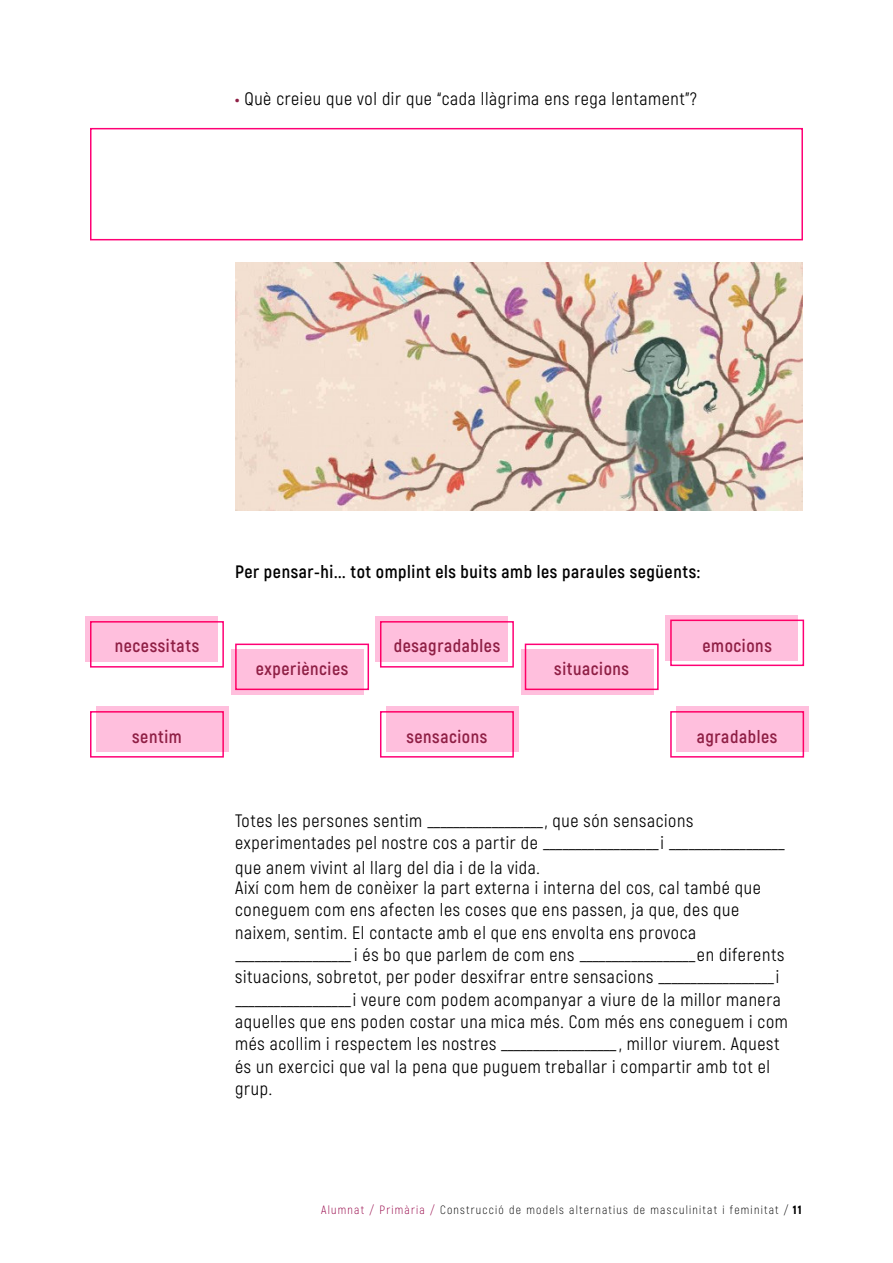
<style>
.page{position:relative;width:893px;height:1263px;background:#fff}
.page>*{position:absolute;margin:0;border:0;box-sizing:border-box;transform-origin:0 0}
.t1{font:18px/22.4px "Akrobat";letter-spacing:.035em;color:#000}
.t2{font:700 18px "Akrobat";letter-spacing:.035em;color:#8f1f45}
.t3{font:700 18px "Akrobat";letter-spacing:.035em;color:#000}
.t4{font:300 12px "Akrobat";letter-spacing:.1em;color:#000}
.s1{font-weight:900;color:#8f1f45}
.s2{color:#940045}
.s3{font-weight:900}
</style>
<div class="page">
<div style="left:85px;top:616px;width:133px;height:45px;background:#ffbfdd"></div>
<div style="left:96px;top:706px;width:132px;height:45px;background:#ffbfdd"></div>
<div style="left:232px;top:650px;width:132px;height:45px;background:#ffbfdd"></div>
<div style="left:375px;top:616px;width:133px;height:45px;background:#ffbfdd"></div>
<div style="left:386px;top:706px;width:132px;height:45px;background:#ffbfdd"></div>
<div style="left:521px;top:650px;width:133px;height:45px;background:#ffbfdd"></div>
<div style="left:666px;top:615px;width:132px;height:45px;background:#ffbfdd"></div>
<div style="left:676px;top:706px;width:133px;height:45px;background:#ffbfdd"></div>
<div style="left:90px;top:621px;width:134px;height:47px;border:2px solid #ff0075"></div>
<div style="left:90px;top:711px;width:134px;height:47px;border:2px solid #ff0075"></div>
<div style="left:235px;top:644px;width:134px;height:46px;border:2px solid #ff0075"></div>
<div style="left:380px;top:621px;width:134px;height:47px;border:2px solid #ff0075"></div>
<div style="left:380px;top:711px;width:134px;height:47px;border:2px solid #ff0075"></div>
<div style="left:525px;top:644px;width:134px;height:46px;border:2px solid #ff0075"></div>
<div style="left:670px;top:620px;width:134px;height:46px;border:2px solid #ff0075"></div>
<div style="left:670px;top:711px;width:134px;height:47px;border:2px solid #ff0075"></div>
<div style="left:90px;top:128px;width:713px;height:112px;border:2px solid #ff0075"></div>
<img style="left:235px;top:263px;width:568px;height:247px">
<p class="t1" style="left:235px;top:88px;width:463px"><span class="s1">•</span> Què creieu que vol dir que “cada llàgrima ens rega lentament”?</p>
<p class="t2" style="left:115px;top:635px;width:86px">necessitats</p>
<p class="t3" style="left:235px;top:560px;width:466px">Per pensar-hi... tot omplint els buits amb les paraules següents:</p>
<p class="t2" style="left:256px;top:658px;width:94px">experiències</p>
<p class="t2" style="left:394px;top:635px;width:108px">desagradables</p>
<p class="t2" style="left:554px;top:658px;width:76px">situacions</p>
<p class="t2" style="left:702px;top:634px;width:71px">emocions</p>
<p class="t2" style="left:132px;top:725px;width:51px">sentim</p>
<p class="t2" style="left:406px;top:725px;width:83px">sensacions</p>
<p class="t2" style="left:697px;top:725px;width:82px">agradables</p>
<p class="t1" style="left:235px;top:809px;width:460px">Totes les persones sentim __________________, que són sensacions</p>
<p class="t1" style="left:235px;top:832px;width:551px">experimentades pel nostre cos a partir de __________________ __________________</p>
<p class="t1" style="left:660px;top:832px;width:5px">i</p>
<p class="t1" style="left:235px;top:856px;width:306px">que anem vivint al llarg del dia i de la vida.</p>
<p class="t1" style="left:235px;top:876px;width:527px">Així com hem de conèixer la part externa i interna del cos, cal també que coneguem com ens afecten les coses que ens passen, ja que, des que naixem, sentim. El contacte amb el que ens envolta ens provoca</p>
<p class="t1" style="left:235px;top:943px;width:551px">__________________ i és bo que parlem de com ens __________________en diferents</p>
<p class="t1" style="left:235px;top:966px;width:546px">situacions, sobretot, per poder desxifrar entre sensacions __________________i</p>
<p class="t1" style="left:235px;top:988px;width:547px">__________________i veure com podem acompanyar a viure de la millor manera</p>
<p class="t1" style="left:235px;top:1033px;width:546px">més acollim i respectem les nostres __________________, millor viurem. Aquest</p>
<p class="t1" style="left:235px;top:1010px;width:554px">aquelles que ens poden costar una mica més. Com més ens coneguem i com</p>
<p class="t1" style="left:235px;top:1055px;width:536px">és un exercici que val la pena que puguem treballar i compartir amb tot el grup.</p>
<p class="t4" style="left:321px;top:1203px;width:482px"><span class="s2">Alumnat / Primària /</span> Construcció de models alternatius de masculinitat i feminitat / <span class="s3">11</span></p>
</div>
